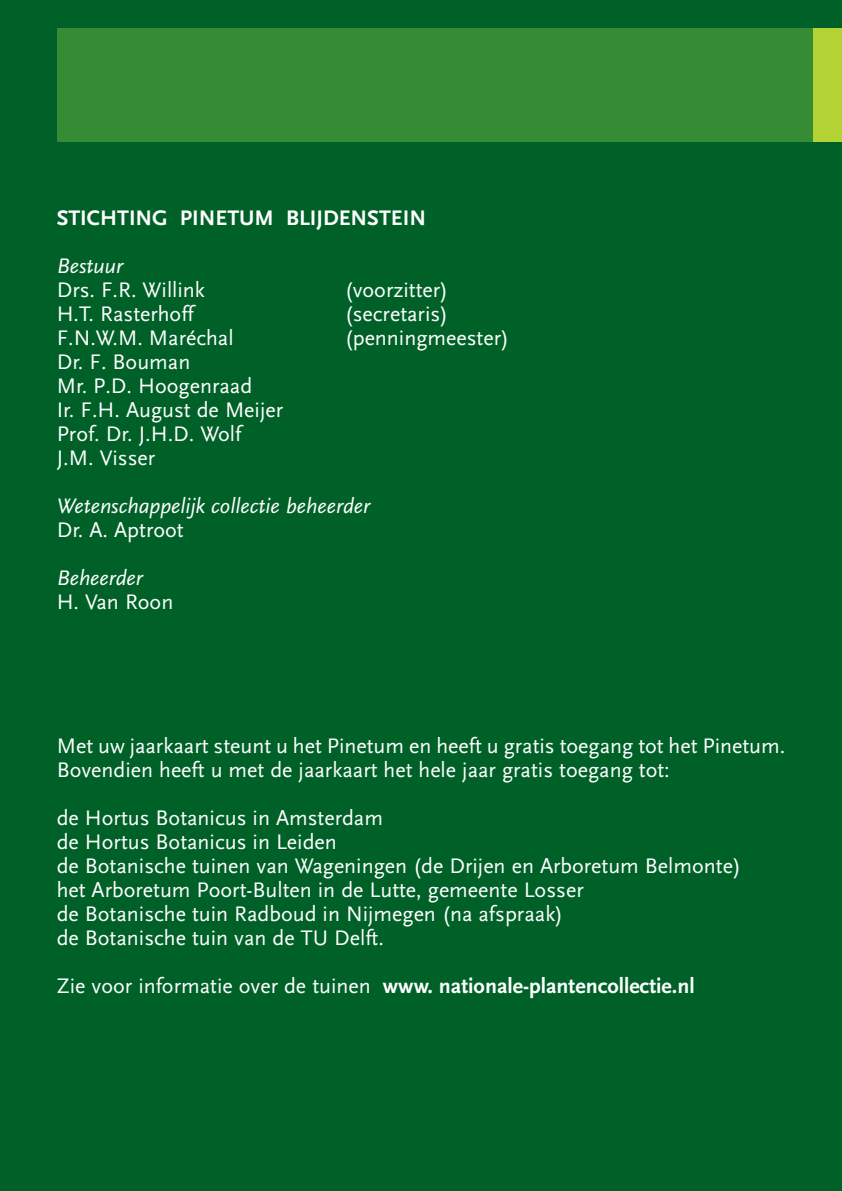
<style>
.page{position:relative;width:842px;height:1191px;background:#fff}
.page>*{position:absolute;margin:0;border:0;box-sizing:border-box;transform-origin:0 0}
.t1{font:22px/24px "Scala Sans";color:#fff}
.t2{font:700 22px "Scala Sans";color:#fff}
.t3{font:italic 22px "Scala Sans";color:#fff}
.s1{font-weight:400}
</style>
<div class="page">
<div style="left:0;top:0;width:842px;height:1190px;background:#006128"></div>
<div style="left:57px;top:28px;width:759px;height:114px;background:#368b35"></div>
<div style="left:814px;top:28px;width:28px;height:114px;background:#b3d334"></div>
<p class="t2" style="left:57px;top:209px;width:371px">STICHTING PINETUM BLIJDENSTEIN</p>
<p class="t3" style="left:57px;top:256px;width:68px">Bestuur</p>
<p class="t1" style="left:57px;top:279px;width:150px">Drs. F.R. Willink</p>
<p class="t1" style="left:345px;top:279px;width:105px">(voorzitter)</p>
<p class="t1" style="left:57px;top:303px;width:139px">H.T. Rasterhoff</p>
<p class="t1" style="left:345px;top:303px;width:105px">(secretaris)</p>
<p class="t1" style="left:57px;top:327px;width:178px">F.N.W.M. Maréchal</p>
<p class="t1" style="left:345px;top:327px;width:166px">(penningmeester)</p>
<p class="t1" style="left:57px;top:351px;width:228px">Dr. F. Bouman<br>Mr. P.D. Hoogenraad<br>Ir. F.H. August de Meijer<br>Prof. Dr. J.H.D. Wolf<br>J.M. Visser</p>
<p class="t3" style="left:57px;top:496px;width:315px">Wetenschappelijk collectie beheerder</p>
<p class="t1" style="left:57px;top:519px;width:129px">Dr. A. Aptroot</p>
<p class="t3" style="left:57px;top:568px;width:88px">Beheerder</p>
<p class="t1" style="left:57px;top:591px;width:118px">H. Van Roon</p>
<p class="t1" style="left:57px;top:735px;width:730px">Met uw jaarkaart steunt u het Pinetum en heeft u gratis toegang tot het Pinetum.<br>Bovendien heeft u met de jaarkaart het hele jaar gratis toegang tot:</p>
<p class="t1" style="left:57px;top:807px;width:686px">de Hortus Botanicus in Amsterdam<br>de Hortus Botanicus in Leiden<br>de Botanische tuinen van Wageningen (de Drijen en Arboretum Belmonte) het Arboretum Poort-Bulten in de Lutte, gemeente Losser<br>de Botanische tuin Radboud in Nijmegen (na afspraak)<br>de Botanische tuin van de TU Delft.</p>
<p class="t2" style="left:57px;top:977px;width:639px"><span class="s1">Zie voor informatie over de tuinen</span> www. nationale-plantencollectie.nl</p>
</div>
